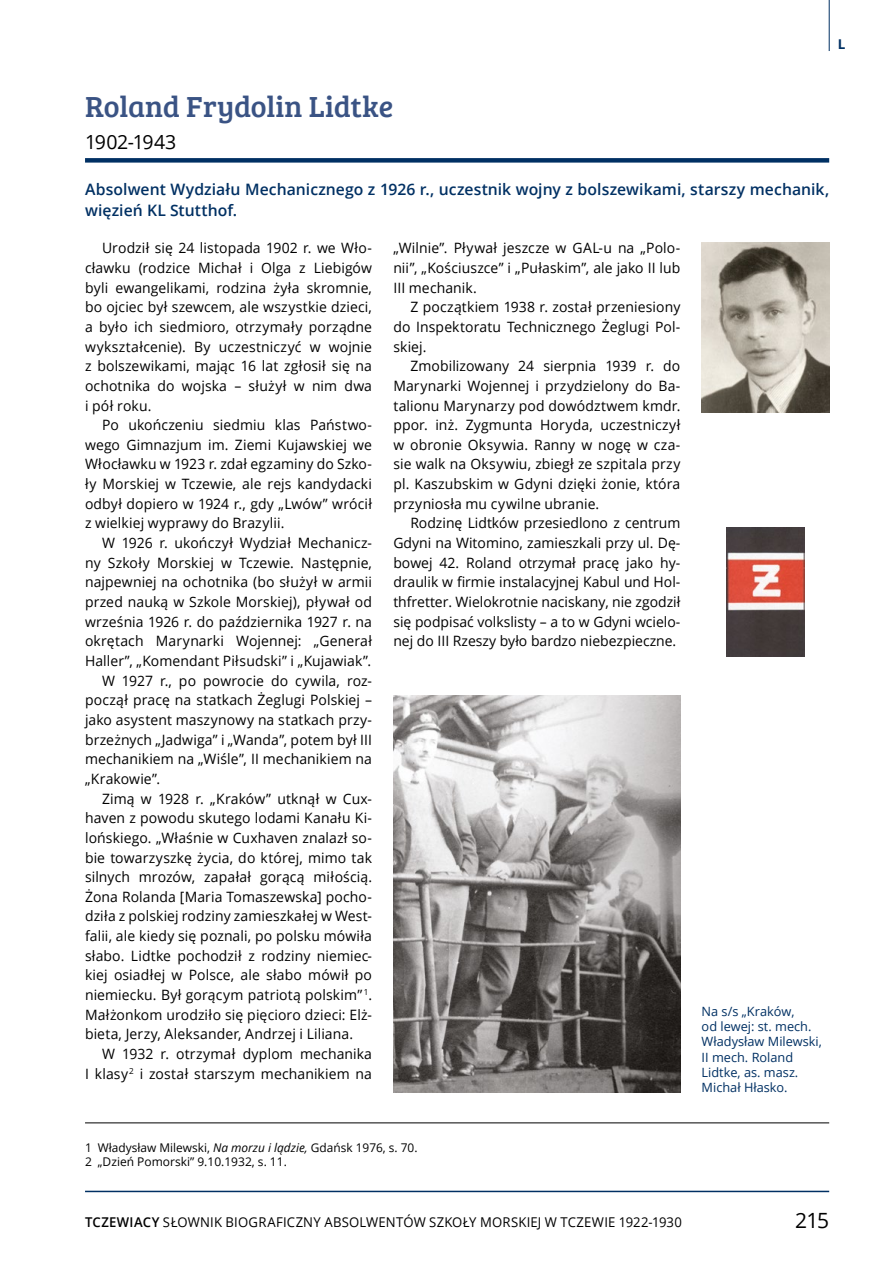
<style>
.page{position:relative;width:893px;height:1263px;background:#fff}
.page>*{position:absolute;margin:0;border:0;box-sizing:border-box;transform-origin:0 0}
.t1{font:30px "Bree Serif";letter-spacing:-.005em;color:#3a5384}
.t2{font:21px "Open Sans";color:#000}
.t3{font:19.5px "Open Sans";letter-spacing:-.005em;color:#000}
.t4{font:600 15.75px/21px "Open Sans";letter-spacing:.005em;color:#003063}
.t5{font:14.25px/19.6px "Open Sans";letter-spacing:.01em;color:#000;text-align:justify}
.t6{font:13.5px "Open Sans";letter-spacing:.015em;color:#000}
.t7{font:700 13.5px "Open Sans";color:#003063}
.t8{font:12.75px/15.3px "Open Sans";color:#003063}
.t9{font:12px/14.4px "Open Sans";color:#000}
.s1{font-style:italic}
.s2{font-weight:600}
</style>
<div class="page">
<hr style="left:85px;top:1191px;width:744px;height:1px;background:#003063">
<hr style="left:829px;top:0;width:1px;height:51px;background:#003063">
<div style="left:85px;top:158px;width:744px;height:5px;background:#003063"></div>
<img style="left:702px;top:242px;width:127px;height:170px">
<img style="left:393px;top:696px;width:287px;height:396px">
<hr style="left:85px;top:1122px;width:744px;height:1px;background:#000">
<img style="left:726px;top:528px;width:78px;height:128px">
<p class="t7" style="left:838px;top:34px;width:9px">L</p>
<h1 class="t1" style="left:85px;top:85px;width:310px">Roland Frydolin Lidtke</h1>
<h3 class="t3" style="left:85px;top:128px;width:93px">1902-1943</h3>
<p class="t4" style="left:85px;top:178px;width:746px">Absolwent Wydziału Mechanicznego z 1926 r., uczestnik wojny z bolszewikami, starszy mechanik, więzień KL Stutthof.</p>
<p class="t5" style="left:85px;top:238px;width:289px;text-indent:17px">Urodził się 24 listopada 1902 r. we Wło&shy;cławku (rodzice Michał i Olga z Liebigów byli ewangelikami, rodzina żyła skromnie, bo ojciec był szewcem, ale wszystkie dzieci, a było ich siedmioro, otrzymały porządne wykształcenie). By uczestniczyć w wojnie z bolszewikami, mając 16 lat zgłosił się na ochotnika do wojska – służył w nim dwa i pół roku.</p>
<p class="t5" style="left:85px;top:415px;width:289px;text-indent:17px">Po ukończeniu siedmiu klas Państwo&shy;wego Gimnazjum im. Ziemi Kujawskiej we Włocławku w 1923 r. zdał egzaminy do Szko&shy;ły Morskiej w Tczewie, ale rejs kandydacki odbył dopiero w 1924 r., gdy „Lwów” wrócił z wielkiej wyprawy do Brazylii.</p>
<p class="t5" style="left:102px;top:533px;width:272px">W 1926 r. ukończył Wydział Mechanicz-</p>
<p class="t5" style="left:85px;top:552px;width:289px">ny Szkoły Morskiej w Tczewie. Następnie,</p>
<p class="t5" style="left:85px;top:572px;width:289px">najpewniej na ochotnika (bo służył w armii</p>
<p class="t5" style="left:85px;top:592px;width:289px">przed nauką w Szkole Morskiej), pływał od</p>
<p class="t5" style="left:85px;top:611px;width:289px">września 1926 r. do października 1927 r. na</p>
<p class="t5" style="left:85px;top:631px;width:289px">okrętach Marynarki Wojennej: „Generał</p>
<p class="t5" style="left:85px;top:651px;width:288px">Haller”, „Komendant Piłsudski” i „Kujawiak”.</p>
<p class="t5" style="left:102px;top:670px;width:272px">W 1927 r., po powrocie do cywila, roz-</p>
<p class="t5" style="left:85px;top:690px;width:289px">począł pracę na statkach Żeglugi Polskiej –</p>
<p class="t5" style="left:85px;top:710px;width:289px">jako asystent maszynowy na statkach przy-</p>
<p class="t5" style="left:85px;top:729px;width:289px">brzeżnych „Jadwiga” i „Wanda”, potem był III</p>
<p class="t5" style="left:85px;top:749px;width:289px">mechanikiem na „Wiśle”, II mechanikiem na</p>
<p class="t5" style="left:85px;top:768px;width:77px">„Krakowie”.</p>
<p class="t5" style="left:102px;top:788px;width:272px">Zimą w 1928 r. „Kraków” utknął w Cux-</p>
<p class="t5" style="left:85px;top:808px;width:289px">haven z powodu skutego lodami Kanału Ki-</p>
<p class="t5" style="left:85px;top:827px;width:289px">lońskiego. „Właśnie w Cuxhaven znalazł so-</p>
<p class="t5" style="left:85px;top:847px;width:289px">bie towarzyszkę życia, do której, mimo tak</p>
<p class="t5" style="left:85px;top:867px;width:289px">silnych mrozów, zapałał gorącą miłością.</p>
<p class="t5" style="left:85px;top:886px;width:289px">Żona Rolanda [Maria Tomaszewska] pocho-</p>
<p class="t5" style="left:85px;top:906px;width:289px">dziła z polskiej rodziny zamieszkałej w West-</p>
<p class="t5" style="left:85px;top:926px;width:289px">falii, ale kiedy się poznali, po polsku mówiła</p>
<p class="t5" style="left:85px;top:945px;width:289px">słabo. Lidtke pochodził z rodziny niemiec-</p>
<p class="t5" style="left:85px;top:965px;width:289px">kiej osiadłej w Polsce, ale słabo mówił po</p>
<p class="t5" style="left:85px;top:985px;width:289px">niemiecku. Był gorącym patriotą polskim” <sup>1</sup>.</p>
<p class="t5" style="left:85px;top:1004px;width:289px">Małżonkom urodziło się pięcioro dzieci: Elż-</p>
<p class="t5" style="left:85px;top:1024px;width:270px">bieta, Jerzy, Aleksander, Andrzej i Liliana.</p>
<p class="t5" style="left:102px;top:1044px;width:271px">W 1932 r. otrzymał dyplom mechanika</p>
<p class="t5" style="left:85px;top:1063px;width:288px">I klasy<sup>2</sup> i został starszym mechanikiem na</p>
<p class="t5" style="left:393px;top:238px;width:289px">„Wilnie”. Pływał jeszcze w GAL-u na „Polo&shy;nii”, „Kościuszce” i „Pułaskim”, ale jako II lub III mechanik.</p>
<p class="t5" style="left:393px;top:297px;width:289px;text-indent:17px">Z początkiem 1938 r. został przeniesiony do Inspektoratu Technicznego Żeglugi Pol&shy;skiej.</p>
<p class="t5" style="left:393px;top:356px;width:289px;text-indent:17px">Zmobilizowany 24 sierpnia 1939 r. do Marynarki Wojennej i przydzielony do Ba&shy;talionu Marynarzy pod dowództwem kmdr. ppor. inż. Zygmunta Horyda, uczestniczył w obronie Oksywia. Ranny w nogę w cza&shy;sie walk na Oksywiu, zbiegł ze szpitala przy pl. Kaszubskim w Gdyni dzięki żonie, która przyniosła mu cywilne ubranie.</p>
<p class="t5" style="left:393px;top:513px;width:289px;text-indent:17px">Rodzinę Lidtków przesiedlono z centrum Gdyni na Witomino, zamieszkali przy ul. Dę&shy;bowej 42. Roland otrzymał pracę jako hy&shy;draulik w firmie instalacyjnej Kabul und Hol&shy;thfretter. Wielokrotnie naciskany, nie zgodził się podpisać volkslisty – a to w Gdyni wcielo&shy;nej do III Rzeszy było bardzo niebezpieczne.</p>
<p class="t8" style="left:702px;top:1003px;width:122px">Na s/s „Kraków,<br>od lewej: st. mech.<br>Władysław Milewski,<br>II mech. Roland<br>Lidtke, as. masz.<br>Michał Hłasko.</p>
<p class="t9" style="left:85px;top:1140px;width:334px">1 Władysław Milewski, <span class="s1">Na morzu i lądzie,</span> Gdańsk 1976, s. 70.<br>2 „Dzień Pomorski” 9.10.1932, s. 11.</p>
<p class="t6" style="left:85px;top:1212px;width:598px"><span class="s2">TCZEWIACY</span> SŁOWNIK BIOGRAFICZNY ABSOLWENTÓW SZKOŁY MORSKIEJ W TCZEWIE 1922-1930</p>
<h2 class="t2" style="left:795px;top:1206px;width:35px">215</h2>
</div>
